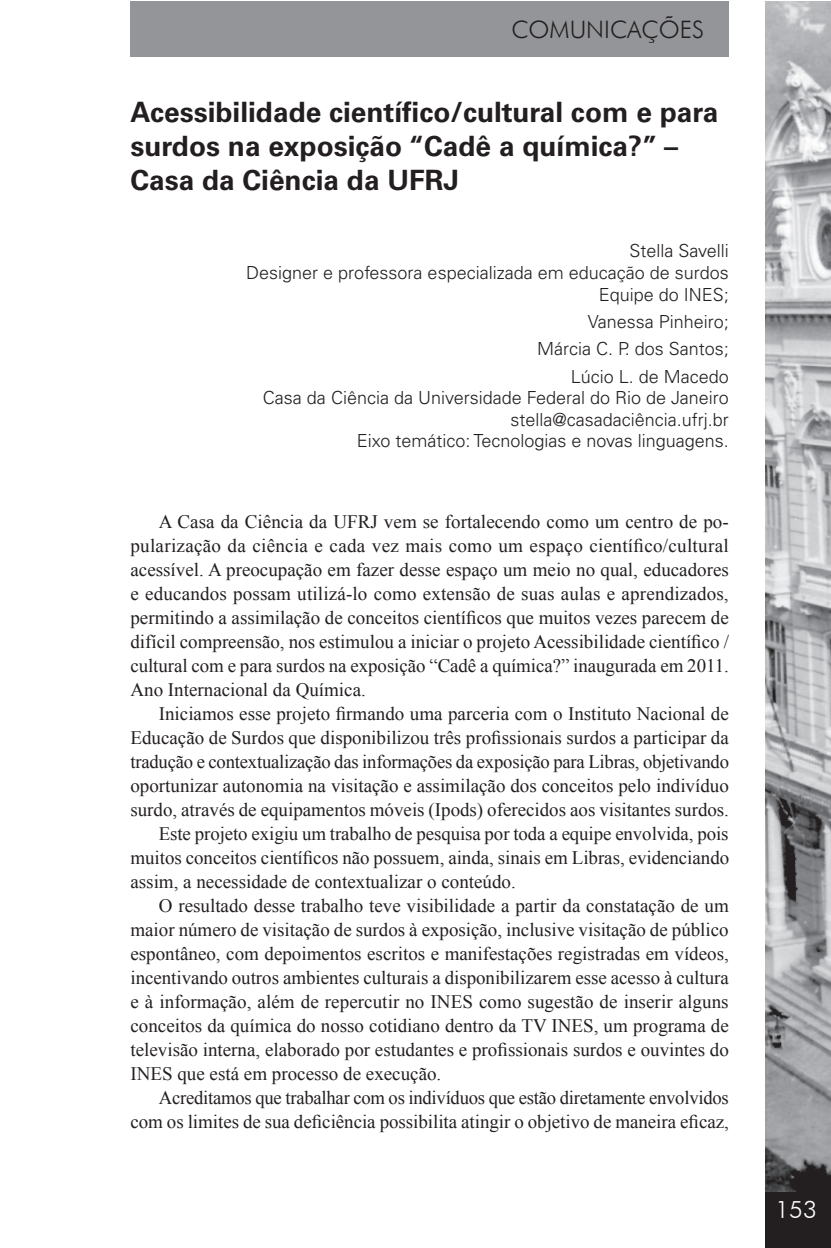
<style>
.page{position:relative;width:831px;height:1248px;background:#fff}
.page>*{position:absolute;margin:0;border:0;box-sizing:border-box;transform-origin:0 0}
.t1{font:700 28px/34px "Univers LT Std";color:#231f20}
.t2{font:300 24px "Futura BT";color:#231f20}
.t3{font:300 24px "Futura BT";color:#fff}
.t4{font:19px/24px "Times New Roman";color:#231f20;text-align:justify}
.t5{font:300 18px/21.6px "Univers LT Std";color:#231f20;text-align:right}
</style>
<div class="page">
<div style="left:766px;top:1190px;width:64px;height:57px;background:#231f20"></div>
<img style="left:766px;top:1px;width:64px;height:1190px">
<div style="left:130px;top:1px;width:599px;height:56px;background:#939598"></div>
<p class="t2" style="left:511px;top:15px;width:194px">COMuNICAçõES</p>
<h1 class="t1" style="left:130px;top:96px;width:589px">Acessibilidade científico/cultural com e para surdos na exposição “Cadê a química?” –<br>Casa da Ciência da UFRJ</h1>
<p class="t5" style="left:246px;top:240px;width:484px">Stella Savelli<br>Designer e professora especializada em educação de surdos<br>Equipe do INES;</p>
<p class="t5" style="left:537px;top:308px;width:193px;line-height:27.2px">Vanessa Pinheiro;<br>Márcia C. P. dos Santos;<br>Lúcio L. de Macedo</p>
<p class="t5" style="left:263px;top:387px;width:467px">Casa da Ciência da Universidade Federal do Rio de Janeiro stella@casadaciência.ufrj.br<br>Eixo temático: Tecnologias e novas linguagens.</p>
<p class="t4" style="left:130px;top:509px;width:600px;text-indent:28px">A Casa da Ciência da UFRJ vem se fortalecendo como um centro de po&shy;pularização da ciência e cada vez mais como um espaço científico/cultural acessível. A preocupação em fazer desse espaço um meio no qual, educadores e educandos possam utilizá-lo como extensão de suas aulas e aprendizados, permitindo a assimilação de conceitos científicos que muitos vezes parecem de difícil compreensão, nos estimulou a iniciar o projeto Acessibilidade científico / cultural com e para surdos na exposição “Cadê a química?” inaugurada em 2011.<br>Ano Internacional da Química.</p>
<p class="t4" style="left:159px;top:701px;width:571px">Iniciamos esse projeto firmando uma parceria com o Instituto Nacional de</p>
<p class="t4" style="left:130px;top:725px;width:600px">Educação de Surdos que disponibilizou três profissionais surdos a participar da</p>
<p class="t4" style="left:130px;top:749px;width:600px">tradução e contextualização das informações da exposição para Libras, objetivando</p>
<p class="t4" style="left:130px;top:773px;width:600px">oportunizar autonomia na visitação e assimilação dos conceitos pelo indivíduo</p>
<p class="t4" style="left:130px;top:797px;width:600px">surdo, através de equipamentos móveis (Ipods) oferecidos aos visitantes surdos.</p>
<p class="t4" style="left:159px;top:821px;width:571px">Este projeto exigiu um trabalho de pesquisa por toda a equipe envolvida, pois</p>
<p class="t4" style="left:130px;top:845px;width:600px">muitos conceitos científicos não possuem, ainda, sinais em Libras, evidenciando</p>
<p class="t4" style="left:130px;top:869px;width:387px">assim, a necessidade de contextualizar o conteúdo.</p>
<p class="t4" style="left:159px;top:893px;width:571px">O resultado desse trabalho teve visibilidade a partir da constatação de um</p>
<p class="t4" style="left:130px;top:917px;width:599px">maior número de visitação de surdos à exposição, inclusive visitação de público</p>
<p class="t4" style="left:130px;top:941px;width:600px">espontâneo, com depoimentos escritos e manifestações registradas em vídeos,</p>
<p class="t4" style="left:130px;top:965px;width:600px">incentivando outros ambientes culturais a disponibilizarem esse acesso à cultura</p>
<p class="t4" style="left:130px;top:989px;width:599px">e à informação, além de repercutir no INES como sugestão de inserir alguns</p>
<p class="t4" style="left:130px;top:1013px;width:600px">conceitos da química do nosso cotidiano dentro da TV INES, um programa de</p>
<p class="t4" style="left:130px;top:1037px;width:600px">televisão interna, elaborado por estudantes e profissionais surdos e ouvintes do</p>
<p class="t4" style="left:130px;top:1061px;width:312px">INES que está em processo de execução.</p>
<p class="t4" style="left:159px;top:1085px;width:571px">Acreditamos que trabalhar com os indivíduos que estão diretamente envolvidos</p>
<p class="t4" style="left:130px;top:1109px;width:600px">com os limites de sua deficiência possibilita atingir o objetivo de maneira eficaz,</p>
<p class="t3" style="left:775px;top:1194px;width:43px">153</p>
</div>
